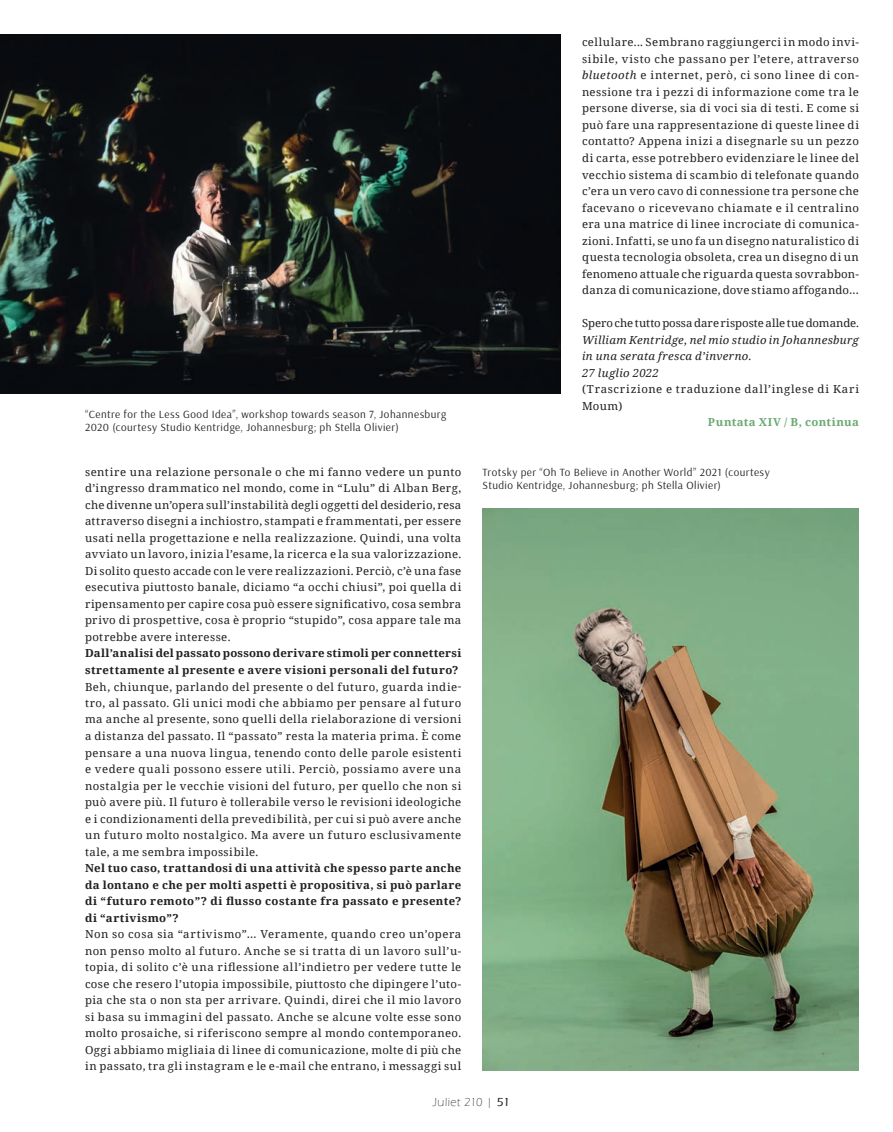
<style>
.page{position:relative;width:893px;height:1132px;background:#fff}
.page>*{position:absolute;margin:0;border:0;box-sizing:border-box;transform-origin:0 0}
.t1{font:300 12px "Eras ITC";letter-spacing:.04em;color:#231f20}
.t2{font:11.1px/16.5px "Noto Serif";letter-spacing:.035em;color:#231f20;text-align:justify}
.t3{font:700 11.1px/16.5px "Noto Serif";letter-spacing:.03em;color:#231f20}
.t4{font:italic 11.1px/16.5px "Noto Serif";letter-spacing:.03em;color:#231f20}
.t5{font:11.1px/16.5px "Noto Serif";letter-spacing:.06em;color:#231f20}
.t6{font:11.1px "Noto Serif";letter-spacing:-.005em;color:#231f20}
.t7{font:700 11.1px "Noto Serif";letter-spacing:.04em;color:#6baa73}
.t8{font:10.95px/13.5px "Arsenal";letter-spacing:.04em;color:#231f20}
.s1{font-style:italic}
.s2{font-weight:500}
</style>
<div class="page">
<img style="left:0;top:34px;width:561px;height:359px">
<img style="left:483px;top:508px;width:376px;height:561px">
<p class="t8" style="left:85px;top:407px;width:362px">“Centre for the Less Good Idea”, workshop towards season 7, Johannesburg<br>2020 (courtesy Studio Kentridge, Johannesburg; ph Stella Olivier)</p>
<p class="t2" style="left:85px;top:463px;width:378px">sentire una relazione personale o che mi fanno vedere un punto d’ingresso drammatico nel mondo, come in “Lulu” di Alban Berg, che divenne un’opera sull’instabilità degli oggetti del desiderio, resa attraverso disegni a inchiostro, stampati e frammentati, per essere usati nella progettazione e nella realizzazione. Quindi, una volta avviato un lavoro, inizia l’esame, la ricerca e la sua valorizzazione.<br>Di solito questo accade con le vere realizzazioni. Perciò, c’è una fase esecutiva piuttosto banale, diciamo “a occhi chiusi”, poi quella di ripensamento per capire cosa può essere significativo, cosa sembra privo di prospettive, cosa è proprio “stupido”, cosa appare tale ma potrebbe avere interesse.</p>
<p class="t3" style="left:85px;top:644px;width:378px">Dall’analisi del passato possono derivare stimoli per connettersi strettamente al presente e avere visioni personali del futuro?</p>
<p class="t2" style="left:85px;top:677px;width:378px">Beh, chiunque, parlando del presente o del futuro, guarda indie&shy;tro, al passato. Gli unici modi che abbiamo per pensare al futuro ma anche al presente, sono quelli della rielaborazione di versioni a distanza del passato. Il “passato” resta la materia prima. È come pensare a una nuova lingua, tenendo conto delle parole esistenti e vedere quali possono essere utili. Perciò, possiamo avere una nostalgia per le vecchie visioni del futuro, per quello che non si può avere più. Il futuro è tollerabile verso le revisioni ideologiche e i condizionamenti della prevedibilità, per cui si può avere anche un futuro molto nostalgico. Ma avere un futuro esclusivamente tale, a me sembra impossibile.</p>
<p class="t3" style="left:85px;top:859px;width:378px;text-align:justify">Nel tuo caso, trattandosi di una attività che spesso parte anche da lontano e che per molti aspetti è propositiva, si può parlare di “futuro remoto”? di flusso costante fra passato e presente? di “artivismo”?</p>
<p class="t2" style="left:85px;top:925px;width:378px">Non so cosa sia “artivismo”… Veramente, quando creo un’opera non penso molto al futuro. Anche se si tratta di un lavoro sull’u&shy;topia, di solito c’è una riflessione all’indietro per vedere tutte le cose che resero l’utopia impossibile, piuttosto che dipingere l’uto&shy;pia che sta o non sta per arrivare. Quindi, direi che il mio lavoro si basa su immagini del passato. Anche se alcune volte esse sono molto prosaiche, si riferiscono sempre al mondo contemporaneo.<br>Oggi abbiamo migliaia di linee di comunicazione, molte di più che in passato, tra gli instagram e le e-mail che entrano, i messaggi sul</p>
<p class="t2" style="left:582px;top:34px;width:278px">cellulare... Sembrano raggiungerci in modo invi&shy;sibile, visto che passano per l’etere, attraverso <span class="s1">bluetooth</span> e internet, però, ci sono linee di con&shy;nessione tra i pezzi di informazione come tra le persone diverse, sia di voci sia di testi. E come si può fare una rappresentazione di queste linee di contatto? Appena inizi a disegnarle su un pezzo di carta, esse potrebbero evidenziare le linee del vecchio sistema di scambio di telefonate quando c’era un vero cavo di connessione tra persone che facevano o ricevevano chiamate e il centralino era una matrice di linee incrociate di comunica&shy;zioni. Infatti, se uno fa un disegno naturalistico di questa tecnologia obsoleta, crea un disegno di un fenomeno attuale che riguarda questa sovrabbon&shy;danza di comunicazione, dove stiamo affogando…</p>
<p class="t6" style="left:582px;top:315px;width:278px">Spero che tutto possa dare risposte alle tue domande.</p>
<p class="t4" style="left:582px;top:331px;width:278px">William Kentridge, nel mio studio in Johannesburg in una serata fresca d’inverno.<br>27 luglio 2022</p>
<p class="t5" style="left:582px;top:380px;width:278px">(Trascrizione e traduzione dall’inglese di Kari<br>Moum)</p>
<p class="t7" style="left:708px;top:414px;width:153px">Puntata XIV / B, continua</p>
<p class="t8" style="left:483px;top:465px;width:289px">Trotsky per “Oh To Believe in Another World” 2021 (courtesy<br>Studio Kentridge, Johannesburg; ph Stella Olivier)</p>
<p class="t1" style="left:433px;top:1095px;width:79px">Juliet 210 | <span class="s2">51</span></p>
</div>
